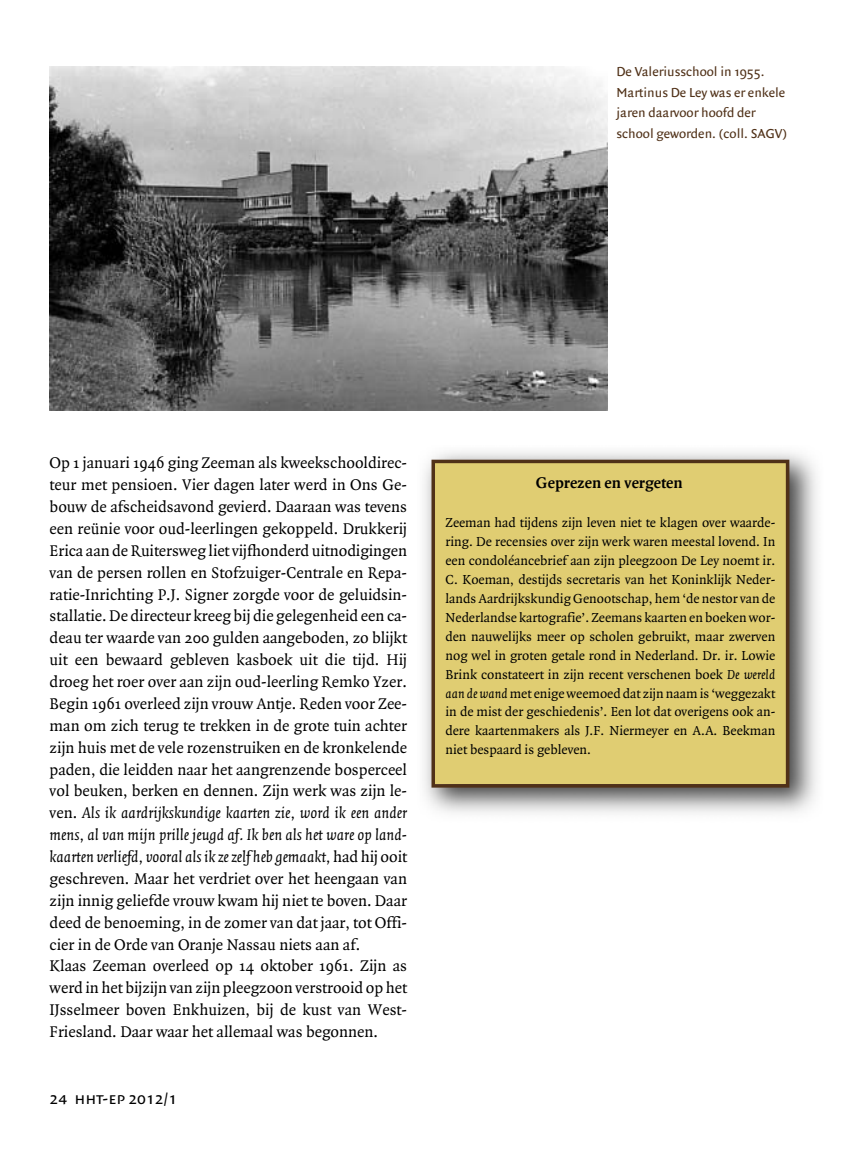
<style>
.page{position:relative;width:844px;height:1166px;background:#fff}
.page>*{position:absolute;margin:0;border:0;box-sizing:border-box;transform-origin:0 0}
.t1{font:17.5px "Quadraat Sans Small Caps";color:#000}
.t2{font:16.62px/21.9px "Quadraat";color:#000}
.t3{font:700 16.62px "Quadraat";color:#000}
.t4{font:14px/18.9px "Quadraat";color:#000;text-align:justify}
.t5{font:14px/20.7px "Quadraat Sans";color:#503118}
.s1{font-style:italic}
</style>
<div class="page">
<img style="left:50px;top:66px;width:557px;height:345px">
<img style="left:424px;top:451px;width:393px;height:362px">
<div style="left:435px;top:463px;width:350px;height:321px;background:#e0cd72"></div>
<div style="left:431px;top:460px;width:358px;height:327px;border:4px solid #503118"></div>
<p class="t5" style="left:616px;top:62px;width:172px">De Valeriusschool in 1955.<br>Martinus De Ley was er enkele jaren daarvoor hoofd der school geworden. (coll. SAGV)</p>
<p class="t2" style="left:50px;top:453px;width:359px">Op 1 januari 1946 ging Zeeman als kweekschooldirec&shy;teur met pensioen. Vier dagen later werd in Ons Ge&shy;bouw de afscheidsavond gevierd. Daaraan was tevens een reünie voor oud-leerlingen gekoppeld. Drukkerij Erica aan de Ruitersweg liet vijfhonderd uitnodigingen van de persen rollen en Stofzuiger-Centrale en Repa&shy;ratie-Inrichting P.J. Signer zorgde voor de geluidsin&shy;stallatie. De directeur kreeg bij die gelegenheid een ca&shy;deau ter waarde van 200 gulden aangeboden, zo blijkt uit een bewaard gebleven kasboek uit die tijd. Hij droeg het roer over aan zijn oud-leerling Remko Yzer.<br>Begin 1961 overleed zijn vrouw Antje. Reden voor Zee&shy;man om zich terug te trekken in de grote tuin achter zijn huis met de vele rozenstruiken en de kronkelende paden, die leidden naar het aangrenzende bosperceel vol beuken, berken en dennen. Zijn werk was zijn le&shy;ven. <span class="s1">Als ik aardrijkskundige kaarten zie, word ik een ander mens, al van mijn prille jeugd af. Ik ben als het ware op land&shy;kaarten verliefd, vooral als ik ze zelf heb gemaakt,</span> had hij ooit geschreven. Maar het verdriet over het heengaan van zijn innig geliefde vrouw kwam hij niet te boven. Daar deed de benoeming, in de zomer van dat jaar, tot Offi&shy;cier in de Orde van Oranje Nassau niets aan af.<br>Klaas Zeeman overleed op 14 oktober 1961. Zijn as werd in het bijzijn van zijn pleegzoon verstrooid op het IJsselmeer boven Enkhuizen, bij de kust van West-Friesland. Daar waar het allemaal was begonnen.</p>
<p class="t1" style="left:50px;top:1088px;width:129px">24 hht-ep 2012/1</p>
<p class="t3" style="left:535px;top:476px;width:148px">Geprezen en vergeten</p>
<p class="t4" style="left:445px;top:514px;width:331px">Zeeman had tijdens zijn leven niet te klagen over waarde&shy;ring. De recensies over zijn werk waren meestal lovend. In een condoléancebrief aan zijn pleegzoon De Ley noemt ir.<br>C. Koeman, destijds secretaris van het Koninklijk Neder&shy;lands Aardrijkskundig Genootschap, hem ‘de nestor van de Nederlandse kartografie’. Zeemans kaarten en boeken wor&shy;den nauwelijks meer op scholen gebruikt, maar zwerven nog wel in groten getale rond in Nederland. Dr. ir. Lowie Brink constateert in zijn recent verschenen boek <span class="s1">De wereld aan de wand</span> met enige weemoed dat zijn naam is ‘weggezakt in de mist der geschiedenis’. Een lot dat overigens ook an&shy;dere kaartenmakers als J.F. Niermeyer en A.A. Beekman niet bespaard is gebleven.</p>
</div>
